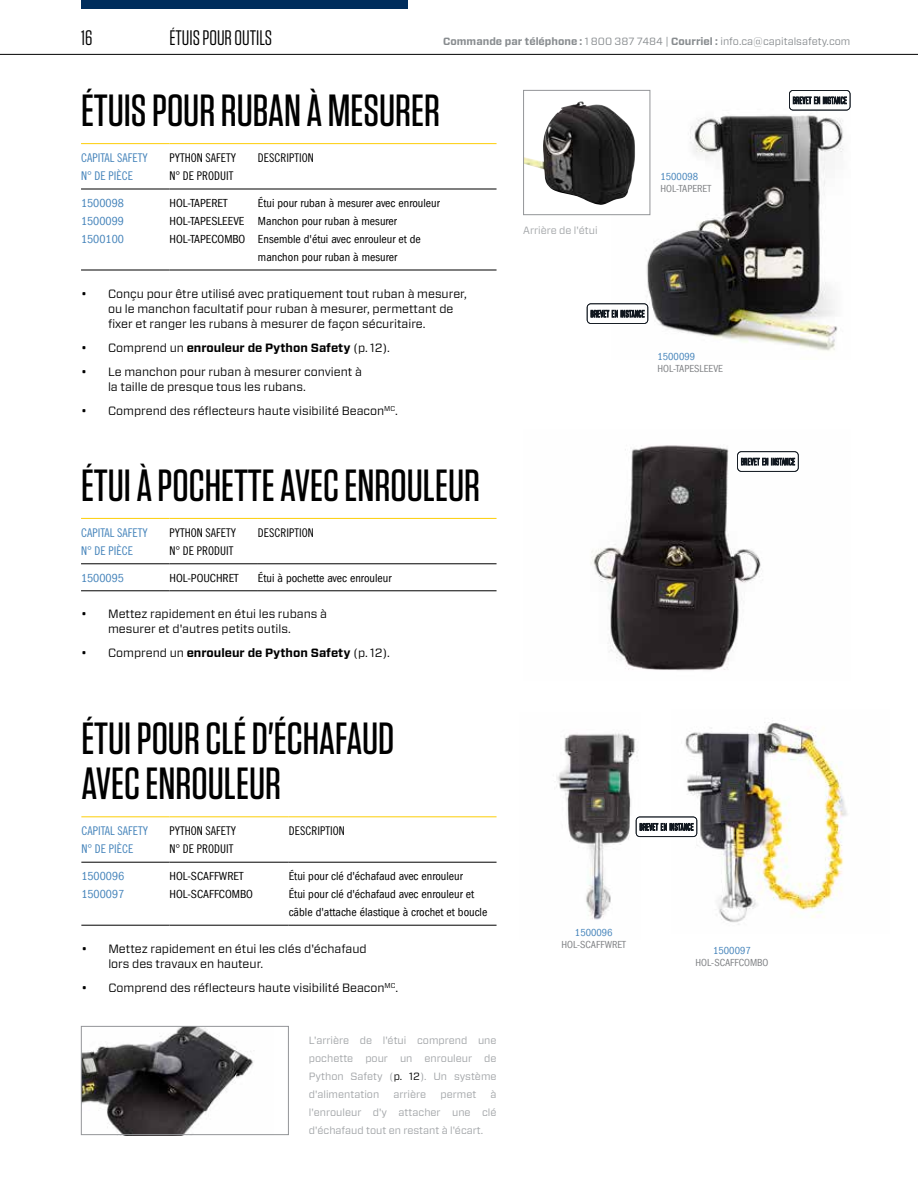
<style>
.page{position:relative;width:918px;height:1188px;background:#fff}
.page>*{position:absolute;margin:0;border:0;box-sizing:border-box;transform-origin:0 0}
.t1{font:500 45px/45px "Tungsten";color:#000}
.t2{font:21px "Tungsten";color:#000}
.t3{font:12px/15px "Forza";color:#000}
.t4{font:condensed 12px/18px "Franklin Gothic LT Com";color:#000}
.t5{font:12px/18px "Trade Gothic LT Std Cn 18";color:#000}
.t6{font:700 12px "Forza";color:#000}
.t7{font:12px/18px "Trade Gothic LT Std Cn 18";color:#4483ba}
.t8{font:condensed 12px "Franklin Gothic LT Com";color:#4483ba}
.t9{font:10.5px/18px "Forza";color:#a0a3a6;text-align:justify}
.t10{font:10.5px "Forza";color:#888c8f}
.t11{font:condensed 10.5px "Franklin Gothic LT Com";color:#808285}
.t12{font:condensed 10.5px "Franklin Gothic LT Com";color:#4483ba}
.s1{font-weight:700}
.s2{font-weight:400}
.s3{color:#000}
</style>
<div class="page">
<img style="left:557px;top:733px;width:84px;height:187px">
<img style="left:671px;top:722px;width:176px;height:203px">
<hr style="left:81px;top:816px;width:88px;height:1px;background:#fdce07">
<hr style="left:170px;top:816px;width:119px;height:1px;background:#fdce07">
<hr style="left:289px;top:816px;width:208px;height:1px;background:#fdce07">
<hr style="left:81px;top:862px;width:88px;height:1px;background:#000">
<hr style="left:170px;top:862px;width:119px;height:1px;background:#000">
<hr style="left:289px;top:862px;width:208px;height:1px;background:#000">
<hr style="left:81px;top:925px;width:88px;height:1px;background:#000">
<hr style="left:170px;top:925px;width:119px;height:1px;background:#000">
<hr style="left:289px;top:925px;width:208px;height:1px;background:#000">
<img style="left:83px;top:1028px;width:170px;height:105px">
<div style="left:81px;top:1026px;width:208px;height:109px;border:1px solid #939598"></div>
<img style="left:591px;top:445px;width:170px;height:226px">
<img style="left:612px;top:101px;width:232px;height:250px">
<hr style="left:81px;top:143px;width:89px;height:1px;background:#fdce07">
<hr style="left:170px;top:143px;width:88px;height:1px;background:#fdce07">
<hr style="left:258px;top:143px;width:239px;height:1px;background:#fdce07">
<hr style="left:81px;top:189px;width:89px;height:1px;background:#000">
<hr style="left:170px;top:189px;width:88px;height:1px;background:#000">
<hr style="left:258px;top:189px;width:239px;height:1px;background:#000">
<hr style="left:81px;top:270px;width:89px;height:1px;background:#000">
<hr style="left:170px;top:270px;width:88px;height:1px;background:#000">
<hr style="left:258px;top:270px;width:239px;height:1px;background:#000">
<div style="left:524px;top:90px;width:126px;height:125px;background:#fff"></div>
<img style="left:525px;top:101px;width:110px;height:104px">
<div style="left:523px;top:90px;width:127px;height:125px;border:1px solid #939598"></div>
<svg style="left:789px;top:90px;width:61px;height:21px"></svg>
<svg style="left:587px;top:303px;width:61px;height:21px"></svg>
<svg style="left:737px;top:451px;width:62px;height:21px"></svg>
<svg style="left:636px;top:817px;width:61px;height:20px"></svg>
<hr style="left:81px;top:518px;width:89px;height:1px;background:#fdce07">
<hr style="left:170px;top:518px;width:88px;height:1px;background:#fdce07">
<hr style="left:258px;top:518px;width:239px;height:1px;background:#fdce07">
<hr style="left:81px;top:563px;width:89px;height:1px;background:#000">
<hr style="left:170px;top:563px;width:88px;height:1px;background:#000">
<hr style="left:258px;top:563px;width:239px;height:1px;background:#000">
<hr style="left:81px;top:590px;width:89px;height:1px;background:#000">
<hr style="left:170px;top:590px;width:88px;height:1px;background:#000">
<hr style="left:258px;top:590px;width:239px;height:1px;background:#000">
<hr style="left:0;top:54px;width:918px;height:1px;background:#000">
<div style="left:81px;top:0;width:327px;height:9px;background:#002d5c"></div>
<h2 class="t2" style="left:81px;top:27px;width:13px">16</h2>
<h2 class="t2" style="left:170px;top:27px;width:93px">ÉTUIS POUR OUTILS</h2>
<p class="t10" style="left:443px;top:34px;width:409px"><span class="s1">Commande par téléphone :</span> 1 800 387 7484 | <span class="s1">Courriel :</span> info.ca@capitalsafety.com</p>
<h1 class="t1" style="left:81px;top:88px;width:360px">ÉTUIS POUR RUBAN À MESURER</h1>
<p class="t7" style="left:81px;top:149px;width:68px">CAPITAL SAFETY<br>N° DE PIÈCE</p>
<p class="t5" style="left:169px;top:149px;width:68px">PYTHON SAFETY<br>N° DE PRODUIT</p>
<p class="t5" style="left:258px;top:149px;width:57px">DESCRIPTION</p>
<p class="t8" style="left:81px;top:196px;width:44px">1500098</p>
<p class="t4" style="left:169px;top:194px;width:59px">HOL-TAPERET</p>
<p class="t4" style="left:258px;top:194px;width:183px">Étui pour ruban à mesurer avec enrouleur</p>
<p class="t8" style="left:81px;top:214px;width:44px">1500099</p>
<p class="t4" style="left:169px;top:212px;width:229px">HOL-TAPESLEEVE Manchon pour ruban à mesurer</p>
<p class="t8" style="left:81px;top:232px;width:44px">1500100</p>
<p class="t4" style="left:258px;top:230px;width:164px;text-indent:-88px">HOL-TAPECOMBO Ensemble d'étui avec enrouleur et de manchon pour ruban à mesurer</p>
<p class="t3" style="left:108px;top:286px;width:360px;text-indent:-27px">• Conçu pour être utilisé avec pratiquement tout ruban à mesurer, ou le manchon facultatif pour ruban à mesurer, permettant de fixer et ranger les rubans à mesurer de façon sécuritaire.</p>
<p class="t6" style="left:81px;top:339px;width:311px"><span class="s2">• Comprend un</span> enrouleur de Python Safety <span class="s2">(p. 12).</span></p>
<p class="t3" style="left:108px;top:364px;width:255px;text-indent:-27px">• Le manchon pour ruban à mesurer convient à la taille de presque tous les rubans.</p>
<p class="t3" style="left:81px;top:403px;width:318px">• Comprend des réflecteurs haute visibilité Beacon<sup>MC</sup>.</p>
<h1 class="t1" style="left:81px;top:463px;width:401px">ÉTUI À POCHETTE AVEC ENROULEUR</h1>
<p class="t7" style="left:81px;top:523px;width:68px">CAPITAL SAFETY<br>N° DE PIÈCE</p>
<p class="t5" style="left:169px;top:523px;width:68px">PYTHON SAFETY<br>N° DE PRODUIT</p>
<p class="t5" style="left:258px;top:523px;width:57px">DESCRIPTION</p>
<p class="t8" style="left:81px;top:571px;width:44px">1500095</p>
<p class="t4" style="left:169px;top:569px;width:71px">HOL-POUCHRET</p>
<p class="t4" style="left:258px;top:569px;width:135px">Étui à pochette avec enrouleur</p>
<p class="t3" style="left:108px;top:607px;width:221px;text-indent:-27px">• Mettez rapidement en étui les rubans à mesurer et d'autres petits outils.</p>
<p class="t6" style="left:81px;top:645px;width:311px"><span class="s2">• Comprend un</span> enrouleur de Python Safety <span class="s2">(p. 12).</span></p>
<h1 class="t1" style="left:81px;top:717px;width:315px">ÉTUI POUR CLÉ D'ÉCHAFAUD<br>AVEC ENROULEUR</h1>
<p class="t7" style="left:81px;top:822px;width:68px">CAPITAL SAFETY<br>N° DE PIÈCE</p>
<p class="t5" style="left:169px;top:822px;width:68px">PYTHON SAFETY<br>N° DE PRODUIT</p>
<p class="t5" style="left:289px;top:822px;width:57px">DESCRIPTION</p>
<p class="t8" style="left:81px;top:869px;width:44px">1500096</p>
<p class="t4" style="left:169px;top:867px;width:75px">HOL-SCAFFWRET</p>
<p class="t4" style="left:289px;top:867px;width:176px">Étui pour clé d'échafaud avec enrouleur</p>
<p class="t8" style="left:81px;top:887px;width:44px">1500097</p>
<p class="t4" style="left:169px;top:885px;width:85px">HOL-SCAFFCOMBO</p>
<p class="t4" style="left:289px;top:885px;width:200px">Étui pour clé d'échafaud avec enrouleur et câble d'attache élastique à crochet et boucle</p>
<p class="t3" style="left:108px;top:941px;width:260px;text-indent:-27px">• Mettez rapidement en étui les clés d'échafaud lors des travaux en hauteur.</p>
<p class="t3" style="left:81px;top:980px;width:318px">• Comprend des réflecteurs haute visibilité Beacon<sup>MC</sup>.</p>
<p class="t9" style="left:309px;top:1031px;width:189px">L'arrière de l'étui comprend une pochette pour un enrouleur de Python Safety (<span class="s3">p. 12</span>). Un système d'alimentation</p>
<p class="t9" style="left:393px;top:1085px;width:34px">arrière</p>
<p class="t9" style="left:440px;top:1085px;width:37px">permet</p>
<p class="t9" style="left:309px;top:1085px;width:189px;text-indent:182px">à l'enrouleur d'y attacher une clé d'échafaud tout en restant à l'écart.</p>
<p class="t9" style="left:523px;top:221px;width:76px">Arrière de l'étui</p>
<p class="t12" style="left:575px;top:927px;width:39px">1500096</p>
<p class="t11" style="left:561px;top:939px;width:66px">HOL-SCAFFWRET</p>
<p class="t12" style="left:661px;top:171px;width:39px">1500098</p>
<p class="t11" style="left:661px;top:183px;width:52px">HOL-TAPERET</p>
<p class="t12" style="left:658px;top:351px;width:39px">1500099</p>
<p class="t11" style="left:658px;top:363px;width:67px">HOL-TAPESLEEVE</p>
<p class="t12" style="left:713px;top:945px;width:39px">1500097</p>
<p class="t11" style="left:696px;top:957px;width:74px">HOL-SCAFFCOMBO</p>
</div>
